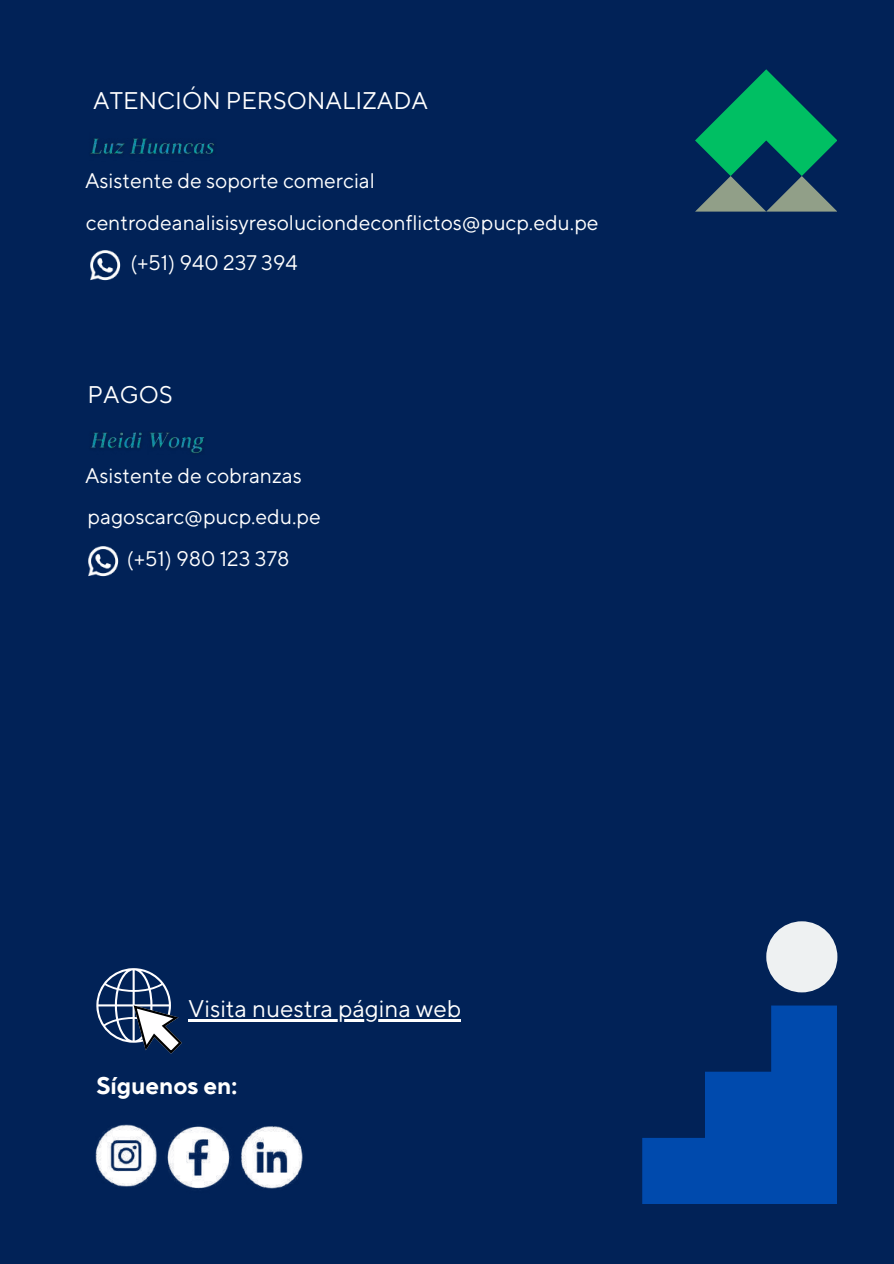
<style>
.page{position:relative;width:894px;height:1264px;background:#fff}
.page>*{position:absolute;margin:0;border:0;box-sizing:border-box;transform-origin:0 0}
.t1{font:24px "TT Norms Pro";color:#fff}
.t2{font:700 24px "TT Norms Pro";color:#fff}
.t3{font:21px/42px "TT Norms Pro";color:#fff}
</style>
<div class="page">
<div style="left:0;top:0;width:893px;height:1263px;background:#012257"></div>
<svg style="left:642px;top:1005px;width:194px;height:198px"></svg>
<div style="left:766px;top:921px;width:71px;height:71px;background:#eef1f2;border-radius:50%"></div>
<svg style="left:695px;top:69px;width:141px;height:142px"></svg>
<img style="left:95px;top:1124px;width:62px;height:63px">
<img style="left:90px;top:250px;width:31px;height:31px">
<img style="left:88px;top:546px;width:31px;height:31px">
<img style="left:241px;top:1126px;width:62px;height:63px">
<img style="left:167px;top:1126px;width:63px;height:63px">
<svg style="left:96px;top:968px;width:86px;height:85px"></svg>
<img style="left:90px;top:138px;width:125px;height:17px">
<img style="left:90px;top:432px;width:114px;height:22px">
<hr style="left:188px;top:1019px;width:273px;height:2px;background:#fff">
<p class="t1" style="left:93px;top:87px;width:336px">ATENCIÓN PERSONALIZADA</p>
<p class="t3" style="left:85px;top:160px;width:291px">Asistente de soporte comercial</p>
<p class="t3" style="left:86px;top:202px;width:514px">centrodeanalisisyresoluciondeconflictos@pucp.edu.pe</p>
<p class="t3" style="left:130px;top:243px;width:169px">(+51) 940 237 394</p>
<p class="t1" style="left:88px;top:380px;width:86px">PAGOS</p>
<p class="t3" style="left:85px;top:455px;width:237px">Asistente de cobranzas pagoscarc@pucp.edu.pe</p>
<p class="t3" style="left:127px;top:539px;width:164px">(+51) 980 123 378</p>
<p class="t1" style="left:188px;top:994px;width:274px">Visita nuestra página web</p>
<p class="t2" style="left:96px;top:1071px;width:142px">Síguenos en:</p>
</div>
